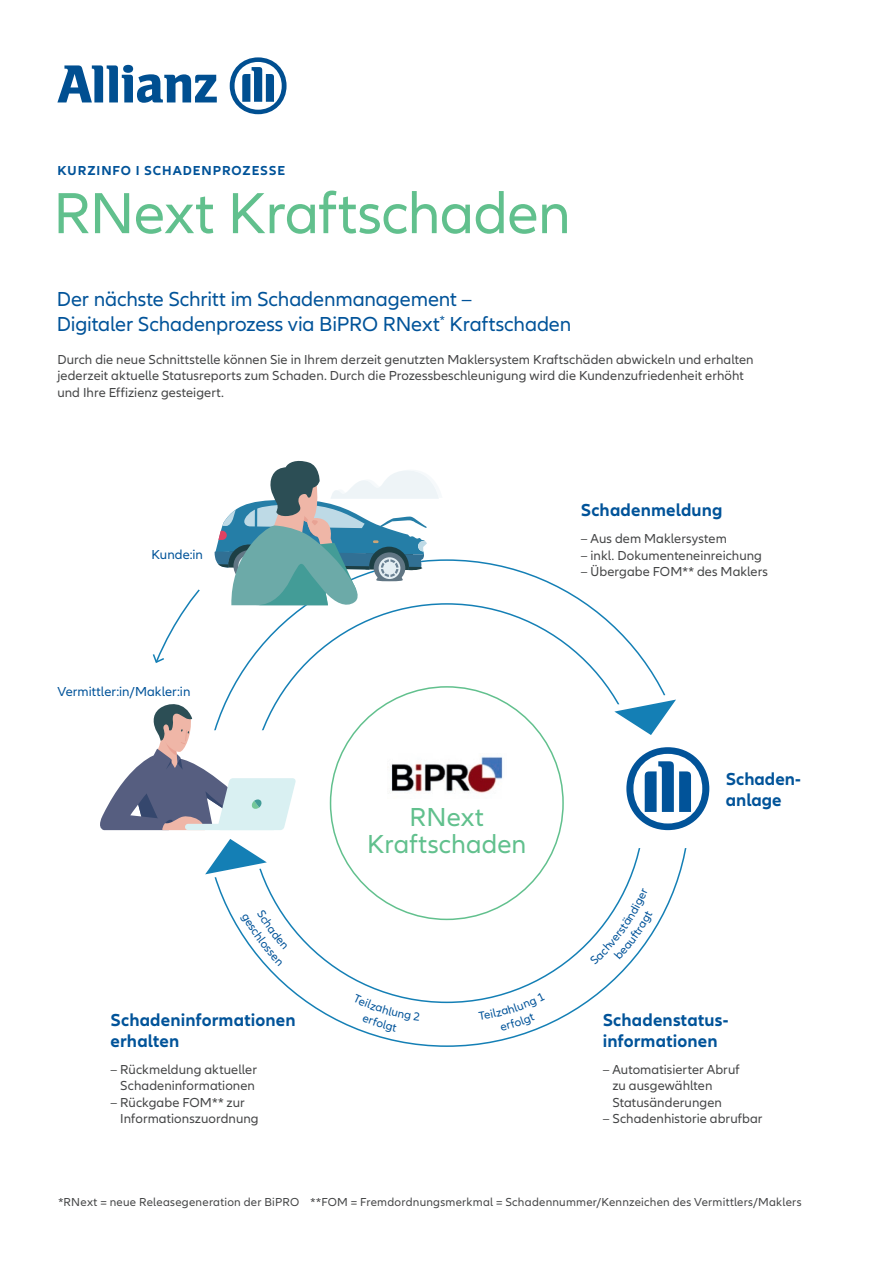
<style>
.page{position:relative;width:893px;height:1263px;background:#fff}
.page>*{position:absolute;margin:0;border:0;box-sizing:border-box;transform-origin:0 0}
.t1{font:60px "Allianz Neo";letter-spacing:-.01em;color:#61c08d}
.t2{font:27px/27px "Allianz Neo";letter-spacing:.005em;color:#61c08d;text-align:center}
.t3{font:21px/25.2px "Allianz Neo";letter-spacing:-.005em;color:#015399}
.t4{font:700 18px/21px "Allianz Neo";letter-spacing:.01em;color:#015399}
.t5{font:13.5px/16.5px "Allianz Neo";letter-spacing:.005em;color:#454647}
.t6{font:13.5px "Allianz Neo";color:#015399}
.t7{font:700 13.5px "Allianz Neo";letter-spacing:.07em;color:#015399}
.t8{font:12px "Allianz Neo";letter-spacing:.02em;color:#454647}
</style>
<div class="page">
<svg style="left:57px;top:65px;width:160px;height:38px"></svg>
<svg style="left:230px;top:57px;width:57px;height:57px"></svg>
<svg style="left:215px;top:461px;width:227px;height:144px"></svg>
<svg style="left:603px;top:683px;width:107px;height:148px"></svg>
<svg style="left:100px;top:704px;width:196px;height:177px"></svg>
<svg style="left:152px;top:589px;width:48px;height:74px"></svg>
<img style="left:391px;top:756px;width:112px;height:37px">
<svg style="left:240px;top:909px;width:48px;height:57px"></svg>
<svg style="left:353px;top:994px;width:67px;height:38px"></svg>
<svg style="left:478px;top:992px;width:67px;height:38px"></svg>
<svg style="left:590px;top:888px;width:63px;height:77px"></svg>
<p class="t7" style="left:57px;top:163px;width:229px">KURZINFO I SCHADENPROZESSE</p>
<h1 class="t1" style="left:53px;top:179px;width:519px">RNext Kraftschaden</h1>
<h3 class="t3" style="left:57px;top:287px;width:516px">Der nächste Schritt im Schadenmanagement –<br>Digitaler Schadenprozess via BiPRO RNext<sup>*</sup> Kraftschaden</h3>
<p class="t5" style="left:57px;top:352px;width:698px">Durch die neue Schnittstelle können Sie in Ihrem derzeit genutzten Maklersystem Kraftschäden abwickeln und erhalten jederzeit aktuelle Statusreports zum Schaden. Durch die Prozessbeschleunigung wird die Kundenzufriedenheit erhöht und Ihre Effizienz gesteigert.</p>
<p class="t6" style="left:152px;top:547px;width:53px">Kunde:in</p>
<p class="t6" style="left:57px;top:684px;width:134px">Vermittler:in/Makler:in</p>
<h3 class="t4" style="left:111px;top:1010px;width:187px">Schadeninformationen erhalten</h3>
<p class="t5" style="left:111px;top:1061px;width:148px;text-align:center">– Rückmeldung aktueller<br>Schadeninformationen</p>
<p class="t5" style="left:120px;top:1094px;width:140px;text-indent:-10px">– Rückgabe FOM** zur<br>Informationszuordnung</p>
<h3 class="t4" style="left:581px;top:500px;width:143px">Schadenmeldung</h3>
<p class="t5" style="left:581px;top:531px;width:147px">– Aus dem Maklersystem</p>
<p class="t5" style="left:581px;top:547px;width:183px">– inkl. Dokumenteneinreichung</p>
<p class="t5" style="left:581px;top:564px;width:189px">– Übergabe FOM** des Maklers</p>
<h2 class="t2" style="left:367px;top:804px;width:161px">RNext<br>Kraftschaden</h2>
<h3 class="t4" style="left:726px;top:769px;width:76px">Schaden&shy;anlage</h3>
<h3 class="t4" style="left:603px;top:1010px;width:127px">Schadenstatus&shy;informationen</h3>
<p class="t5" style="left:612px;top:1061px;width:129px;text-indent:-10px">– Automatisierter Abruf zu ausgewählten<br>Statusänderungen</p>
<p class="t5" style="left:603px;top:1111px;width:161px">– Schadenhistorie abrufbar</p>
<p class="t8" style="left:58px;top:1195px;width:745px">*RNext = neue Releasegeneration der BiPRO **FOM = Fremdordnungsmerkmal = Schadennummer/Kennzeichen des Vermittlers/Maklers</p>
</div>
